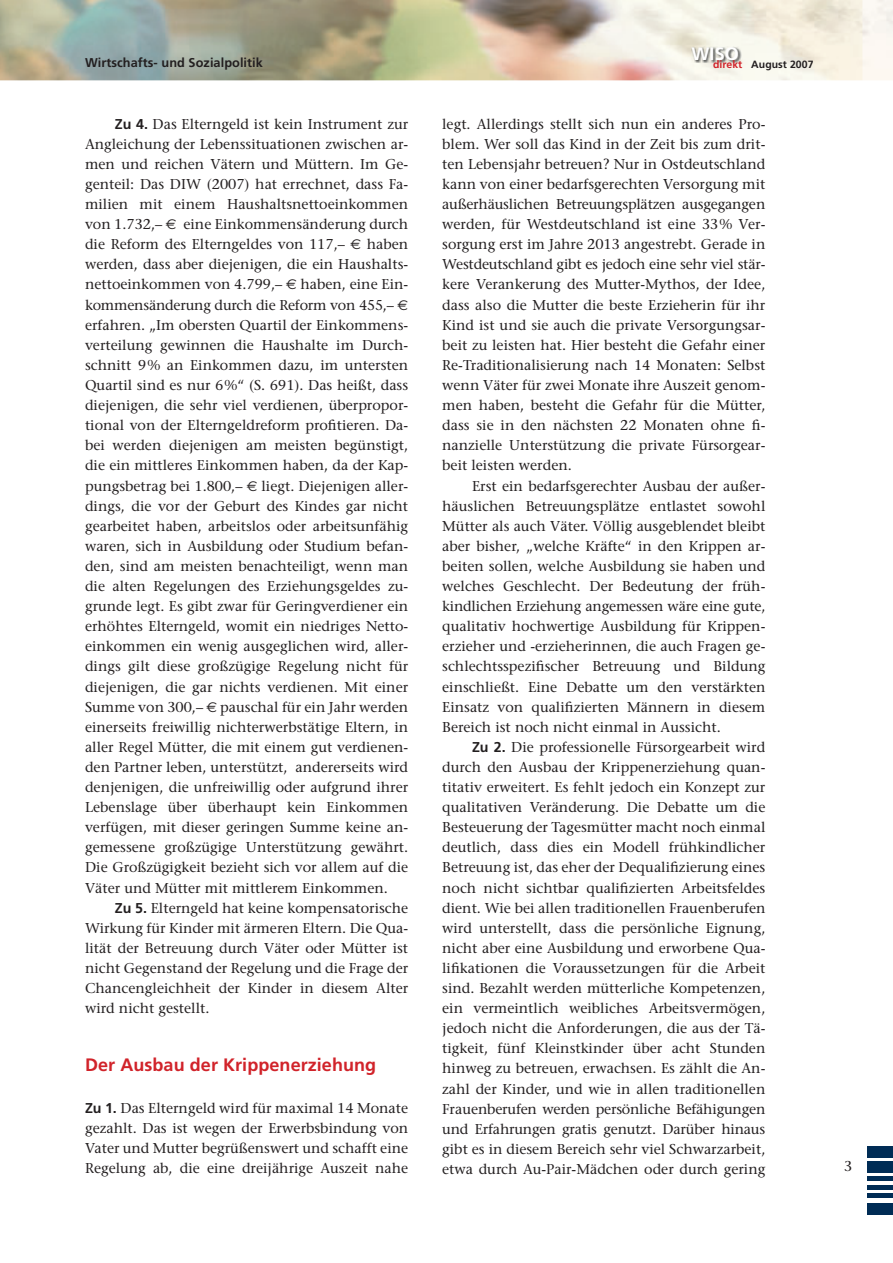
<style>
.page{position:relative;width:893px;height:1263px;background:#fff}
.page>*{position:absolute;margin:0;border:0;box-sizing:border-box;transform-origin:0 0}
.t1{font:700 18px "Frutiger";letter-spacing:.005em;color:#d1232a}
.t2{font:700 18px "Frutiger";color:#fff}
.t3{font:14.25px/20.1px "Stone Serif";color:#231f20;text-align:justify}
.t4{font:700 12.75px "Frutiger";letter-spacing:.005em;color:#231f20}
.t5{font:700 10.5px "Frutiger";letter-spacing:.005em;color:#231f20}
.s1{font-family:"Frutiger";font-weight:700}
.s2{font-family:"Euro Sans"}
.s3{color:#d1232a}
</style>
<div class="page">
<img style="left:0;top:0;width:893px;height:80px">
<div style="left:867px;top:1147px;width:26px;height:11px;background:#002c55"></div>
<div style="left:867px;top:1204px;width:26px;height:11px;background:#002c55"></div>
<div style="left:867px;top:1161px;width:26px;height:12px;background:#002c55"></div>
<hr style="left:867px;top:1177px;width:26px;height:4px;background:#002c55">
<hr style="left:867px;top:1185px;width:26px;height:4px;background:#002c55">
<hr style="left:867px;top:1194px;width:26px;height:4px;background:#002c55">
<img style="left:691px;top:47px;width:50px;height:16px">
<p class="t4" style="left:85px;top:58px;width:179px">Wirtschafts- und Sozialpolitik</p>
<p class="t3" style="left:85px;top:115px;width:325px;text-indent:30px"><span class="s1">Zu 4.</span> Das Elterngeld ist kein Instrument zur Angleichung der Lebenssituationen zwischen ar&shy;men und reichen Vätern und Müttern. Im Ge&shy;genteil: Das DIW (2007) hat errechnet, dass Fa&shy;milien mit einem Haushaltsnettoeinkommen von 1.732,– <span class="s2">€</span> eine Einkommensänderung durch die Reform des Elterngeldes von 117,– <span class="s2">€</span> haben werden, dass aber diejenigen, die ein Haushalts&shy;nettoeinkommen von 4.799,– <span class="s2">€</span> haben, eine Ein&shy;kommensänderung durch die Reform von 455,– <span class="s2">€ </span>erfahren. „Im obersten Quartil der Einkommens&shy;verteilung gewinnen die Haushalte im Durch&shy;schnitt 9% an Einkommen dazu, im untersten Quartil sind es nur 6%“ (S. 691). Das heißt, dass diejenigen, die sehr viel verdienen, überpropor&shy;tional von der Elterngeldreform profitieren. Da&shy;bei werden diejenigen am meisten begünstigt, die ein mittleres Einkommen haben, da der Kap&shy;pungsbetrag bei 1.800,– <span class="s2">€</span> liegt. Diejenigen aller&shy;dings, die vor der Geburt des Kindes gar nicht gearbeitet haben, arbeitslos oder arbeitsunfähig waren, sich in Ausbildung oder Studium befan&shy;den, sind am meisten benachteiligt, wenn man die alten Regelungen des Erziehungsgeldes zu&shy;grunde legt. Es gibt zwar für Geringverdiener ein erhöhtes Elterngeld, womit ein niedriges Netto&shy;einkommen ein wenig ausgeglichen wird, aller&shy;dings gilt diese großzügige Regelung nicht für diejenigen, die gar nichts verdienen. Mit einer Summe von 300,– <span class="s2">€</span> pauschal für ein Jahr werden einerseits freiwillig nichterwerbstätige Eltern, in aller Regel Mütter, die mit einem gut verdienen&shy;den Partner leben, unterstützt, andererseits wird denjenigen, die unfreiwillig oder aufgrund ihrer Lebenslage über überhaupt kein Einkommen verfügen, mit dieser geringen Summe keine an&shy;gemessene großzügige Unterstützung gewährt.<br>Die Großzügigkeit bezieht sich vor allem auf die Väter und Mütter mit mittlerem Einkommen.</p>
<p class="t3" style="left:85px;top:899px;width:325px;text-indent:30px"><span class="s1">Zu 5.</span> Elterngeld hat keine kompensatorische Wirkung für Kinder mit ärmeren Eltern. Die Qua&shy;lität der Betreuung durch Väter oder Mütter ist nicht Gegenstand der Regelung und die Frage der Chancengleichheit der Kinder in diesem Alter wird nicht gestellt.</p>
<p class="t1" style="left:85px;top:1058px;width:293px">Der Ausbau der Krippenerziehung</p>
<p class="t3" style="left:85px;top:1099px;width:325px"><span class="s1">Zu 1.</span> Das Elterngeld wird für maximal 14 Monate gezahlt. Das ist wegen der Erwerbsbindung von Vater und Mutter begrüßenswert und schafft eine Regelung ab, die eine dreijährige Auszeit nahe</p>
<p class="t2" style="left:691px;top:47px;width:49px">WISO</p>
<p class="t5" style="left:713px;top:60px;width:102px"><span class="s3">direkt</span> August 2007</p>
<p class="t3" style="left:442px;top:115px;width:325px">legt. Allerdings stellt sich nun ein anderes Pro&shy;blem. Wer soll das Kind in der Zeit bis zum drit&shy;ten Lebensjahr betreuen? Nur in Ostdeutschland kann von einer bedarfsgerechten Versorgung mit außerhäuslichen Betreuungsplätzen ausgegan gen werden, für Westdeutschland ist eine 33% Ver&shy;sorgung erst im Jahre 2013 angestrebt. Gerade in Westdeutschland gibt es jedoch eine sehr viel stär&shy;kere Verankerung des Mutter-Mythos, der Idee, dass also die Mutter die beste Erzieherin für ihr Kind ist und sie auch die private Versorgungsar&shy;beit zu leisten hat. Hier besteht die Gefahr einer Re-Traditionalisierung nach 14 Monaten: Selbst wenn Väter für zwei Monate ihre Auszeit genom&shy;men haben, besteht die Gefahr für die Mütter, dass sie in den nächsten 22 Monaten ohne fi&shy;nanzielle Unterstützung die private Fürsorgear&shy;beit leisten werden.</p>
<p class="t3" style="left:442px;top:477px;width:325px;text-indent:30px">Erst ein bedarfsgerechter Ausbau der außer&shy;häuslichen Betreuungsplätze entlastet sowohl Mütter als auch Väter. Völlig ausgeblendet bleibt aber bisher, „welche Kräfte“ in den Krippen ar&shy;beiten sollen, welche Ausbildung sie haben und welches Geschlecht. Der Bedeutung der früh&shy;kindlichen Erziehung angemessen wäre eine gute, qualitativ hochwertige Ausbildung für Krippen&shy;erzieher und -erzieherinnen, die auch Fragen ge&shy;schlechtsspezifischer Betreuung und Bildung einschließt. Eine Debatte um den verstärkten Einsatz von qualifizierten Männern in diesem Bereich ist noch nicht einmal in Aussicht.</p>
<p class="t3" style="left:442px;top:738px;width:325px;text-indent:30px"><span class="s1">Zu 2.</span> Die professionelle Fürsorgearbeit wird durch den Ausbau der Krippenerziehung quan&shy;titativ erweitert. Es fehlt jedoch ein Konzept zur qualitativen Veränderung. Die Debatte um die Besteuerung der Tagesmütter macht noch einmal deutlich, dass dies ein Modell frühkindlicher Betreuung ist, das eher der Dequalifizierung eines noch nicht sichtbar qualifizierten Arbeitsfeldes dient. Wie bei allen traditionellen Frauenberufen wird unterstellt, dass die persönliche Eignung, nicht aber eine Ausbildung und erworbene Qua&shy;lifikationen die Voraussetzungen für die Arbeit sind. Bezahlt werden mütterliche Kompetenzen, ein vermeintlich weibliches Arbeitsvermögen, jedoch nicht die Anforderungen, die aus der Tä&shy;tigkeit, fünf Kleinstkinder über acht Stunden hinweg zu betreuen, erwachsen. Es zählt die An&shy;zahl der Kinder, und wie in allen traditionellen Frauenberufen werden persönliche Befähigungen und Erfahrungen gratis genutzt. Darüber hinaus gibt es in diesem Bereich sehr viel Schwarzarbeit, etwa durch Au-Pair-Mädchen oder durch gering</p>
<p class="t3" style="left:844px;top:1157px;width:10px">3</p>
</div>
